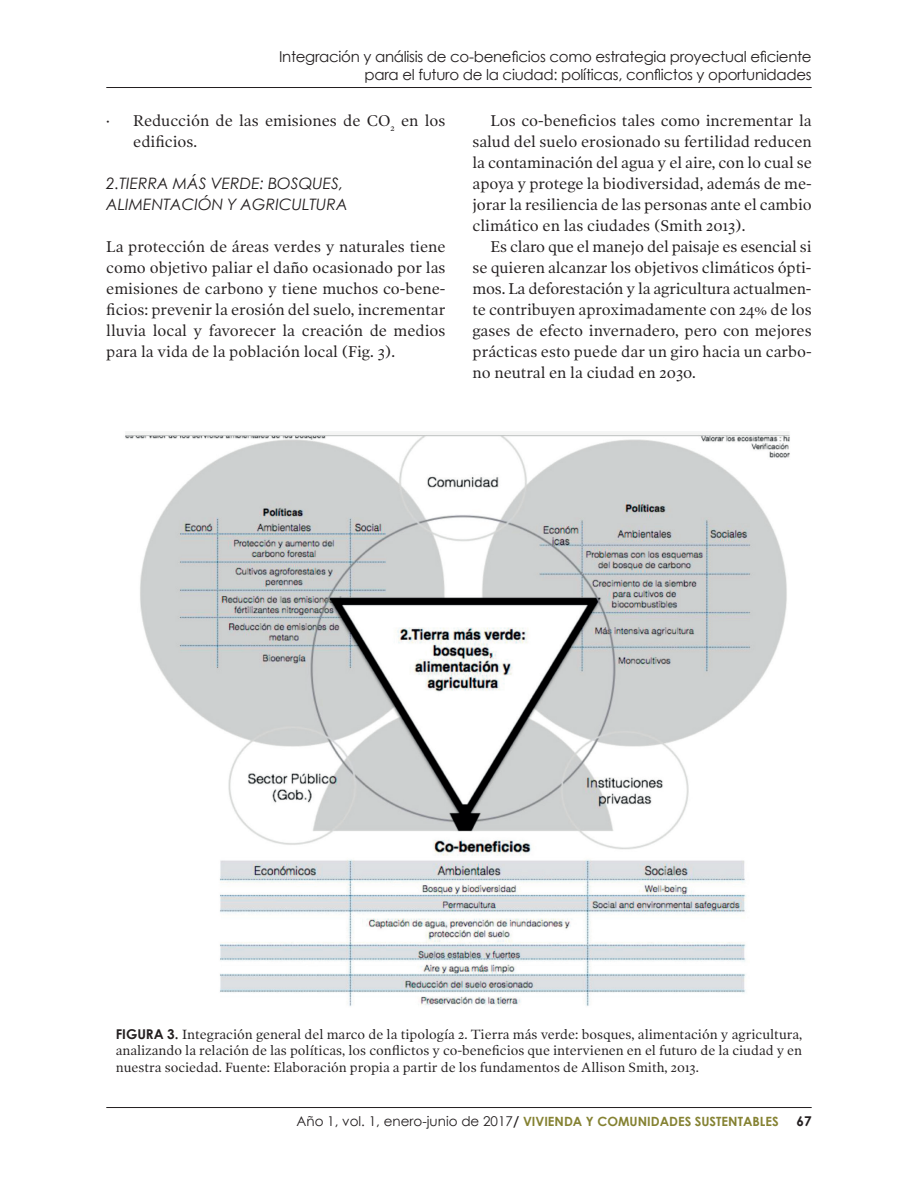
<style>
.page{position:relative;width:918px;height:1188px;background:#fff}
.page>*{position:absolute;margin:0;border:0;box-sizing:border-box;transform-origin:0 0}
.t1{font:15.75px/21px "Poynter OS Text One";color:#231f20;text-align:justify}
.t2{font:italic 15.75px/21px "Century Gothic";color:#231f20}
.t3{font:15px/18px "Century Gothic";letter-spacing:-.02em;color:#231f20;text-align:right}
.t4{font:13.5px/16.5px "Poynter OS Text One";color:#231f20;text-align:justify}
.t5{font:700 13.5px "Century Gothic";color:#231f20}
.t6{font:700 12.75px "Century Gothic";color:#858232}
.s1{font-family:"Century Gothic";font-weight:700}
.s2{font-weight:400;font-size:13.5px;color:#231f20}
.s3{font-size:13.5px;color:#231f20}
</style>
<div class="page">
<hr style="left:106px;top:1107px;width:706px;height:1px;background:#231f20">
<hr style="left:106px;top:87px;width:706px;height:1px;background:#231f20">
<img style="left:125px;top:432px;width:665px;height:574px">
<p class="t3" style="left:279px;top:47px;width:534px">Integración y análisis de co-beneficios como estrategia proyectual eficiente para el futuro de la ciudad: políticas, conflictos y oportunidades</p>
<p class="t1" style="left:133px;top:110px;width:314px;text-indent:-27px">· Reducción de las emisiones de CO<sub>2</sub> en los edificios.</p>
<p class="t2" style="left:106px;top:172px;width:243px">2.TIERRA MÁS VERDE: BOSQUES,<br>ALIMENTACIÓN Y AGRICULTURA</p>
<p class="t1" style="left:106px;top:236px;width:341px">La protección de áreas verdes y naturales tiene como objetivo paliar el daño ocasionado por las emisiones de carbono y tiene muchos co-bene&shy;ficios: prevenir la erosión del suelo, incrementar lluvia local y favorecer la creación de medios para la vida de la población local (Fig. 3).</p>
<p class="t1" style="left:473px;top:110px;width:341px;text-indent:18px">Los co-beneficios tales como incrementar la salud del suelo erosionado su fertilidad reducen la contaminación del agua y el aire, con lo cual se apoya y protege la biodiversidad, además de me&shy;jorar la resiliencia de las personas ante el cambio climático en las ciudades (Smith 2013).</p>
<p class="t1" style="left:473px;top:236px;width:341px;text-indent:18px">Es claro que el manejo del paisaje es esencial si se quieren alcanzar los objetivos climáticos ópti&shy;mos. La deforestación y la agricultura actualmen&shy;te contribuyen aproximadamente con 24% de los gases de efecto invernadero, pero con mejores prácticas esto puede dar un giro hacia un carbo&shy;no neutral en la ciudad en 2030.</p>
<p class="t4" style="left:116px;top:1026px;width:688px"><span class="s1">FIGURA 3.</span> Integración general del marco de la tipología 2. Tierra más verde: bosques, alimentación y agricultura, analizando la relación de las políticas, los conflictos y co-beneficios que intervienen en el futuro de la ciudad y en nuestra sociedad. Fuente: Elaboración propia a partir de los fundamentos de Allison Smith, 2013.</p>
<p class="t6" style="left:296px;top:1114px;width:484px"><span class="s2">Año 1, vol. 1, enero-junio de 2017</span><span class="s3">/</span> VIVIENDA Y COMUNIDADES SUSTENTABLES</p>
<p class="t5" style="left:797px;top:1113px;width:17px">67</p>
</div>
